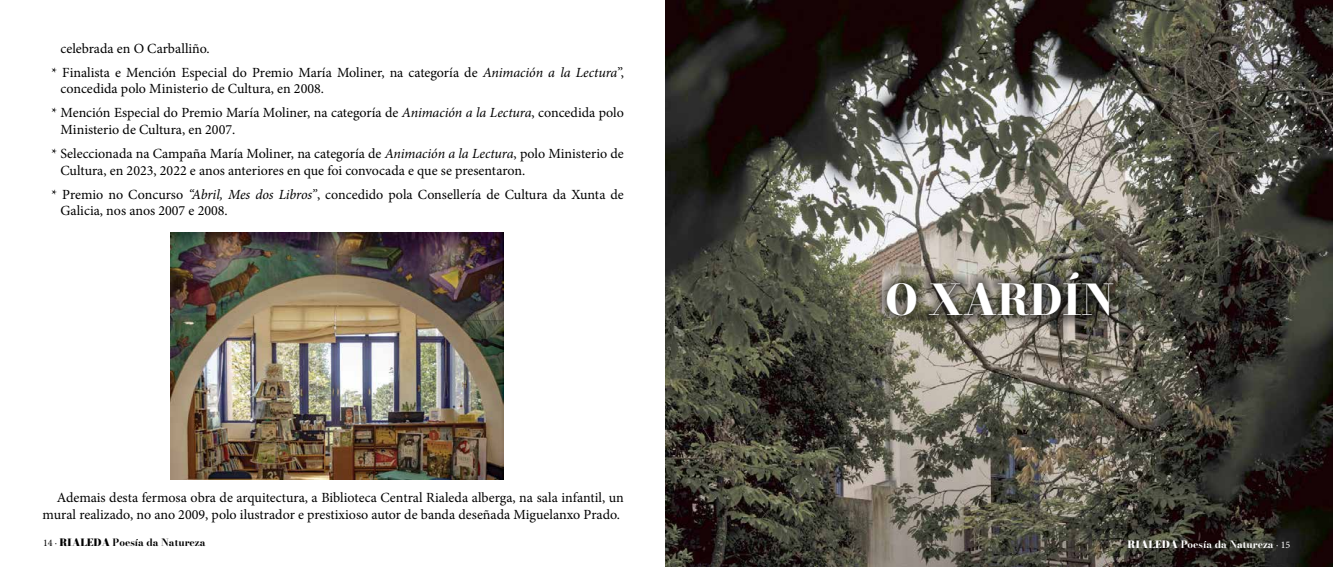
<style>
.page{position:relative;width:1333px;height:567px;background:#fff}
.page>*{position:absolute;margin:0;border:0;box-sizing:border-box;transform-origin:0 0}
.t1{font:800 42px "Bodoni Moda";color:#fff}
.t2{font:14px/23.9px "Minion Pro";color:#000}
.t3{font:700 10px "Bodoni Moda";color:#000}
.t4{font:700 10px "Bodoni Moda";color:#fff}
.s1{font-style:italic}
.s2{font-family:"Minion Pro";font-weight:400}
.s3{font-weight:900}
</style>
<div class="page">
<img style="left:665px;top:0;width:667px;height:567px">
<svg style="left:875px;top:261px;width:249px;height:66px;background:#656256"></svg>
<img style="left:170px;top:232px;width:333px;height:247px">
<p class="t2" style="left:52px;top:36px;width:574px;text-indent:9px">celebrada en O Carballiño.<br>* Finalista e Mención Especial do Premio María Moliner, na categoría de <span class="s1">Animación a la Lectura</span>”,</p>
<p class="t2" style="left:52px;top:77px;width:574px;text-indent:9px">concedida polo Ministerio de Cultura, en 2008.<br>* Mención Especial do Premio María Moliner, na categoría de <span class="s1">Animación a la Lectura</span>, concedida polo</p>
<p class="t2" style="left:52px;top:118px;width:574px;text-indent:9px">Ministerio de Cultura, en 2007.<br>* Seleccionada na Campaña María Moliner, na categoría de <span class="s1">Animación a la Lectura</span>, polo Ministerio de</p>
<p class="t2" style="left:52px;top:158px;width:574px;text-indent:9px">Cultura, en 2023, 2022 e anos anteriores en que foi convocada e que se presentaron.<br>* Premio no Concurso <span class="s1">“Abril, Mes dos Libros”</span>, concedido pola Consellería de Cultura da Xunta de</p>
<p class="t2" style="left:61px;top:199px;width:169px">Galicia, nos anos 2007 e 2008.</p>
<p class="t2" style="left:43px;top:489px;width:583px;line-height:16.8px;text-align:right">Ademais desta fermosa obra de arquitectura, a Biblioteca Central Rialeda alberga, na sala infantil, un mural realizado, no ano 2009, polo ilustrador e prestixioso autor de banda deseñada Miguelanxo Prado.</p>
<h1 class="t1" style="left:885px;top:271px;width:231px">O XARDÍN</h1>
<p class="t3" style="left:43px;top:536px;width:164px"><span class="s2">14 ·</span> <span class="s3">RIALEDA</span> Poesía da Natureza</p>
<p class="t4" style="left:1127px;top:538px;width:164px"><span class="s3">RIALEDA</span> Poesía da Natureza <span class="s2">· 15</span></p>
</div>
